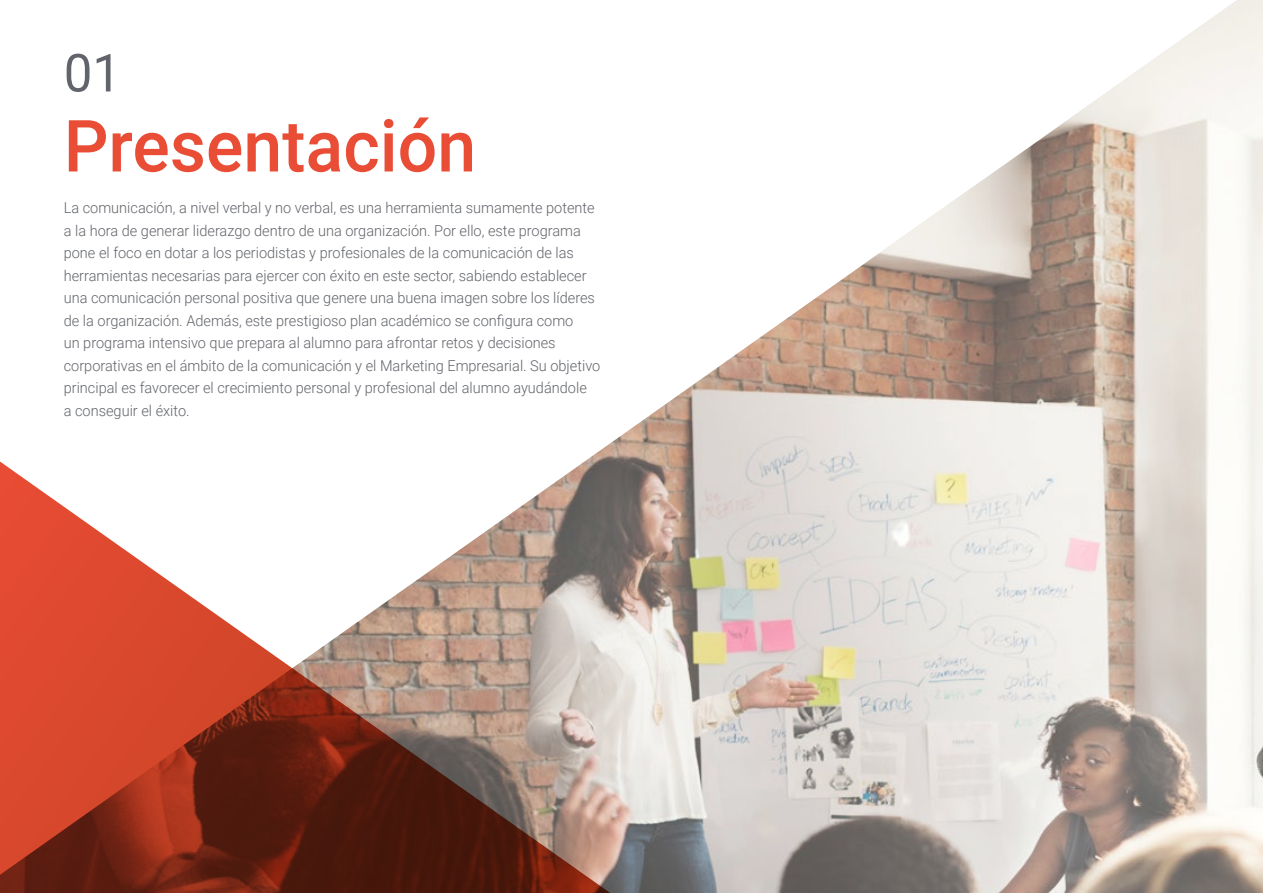
<style>
.page{position:relative;width:1263px;height:893px;background:#fff}
.page>*{position:absolute;margin:0;border:0;box-sizing:border-box;transform-origin:0 0}
.t1{font:500 72px "Roboto";color:#e94d35}
.t2{font:52.5px "Roboto";color:#61646a}
.t3{font:300 15px/22.5px "Roboto";color:#61646a}
</style>
<div class="page">
<img style="left:607px;top:0;width:656px;height:893px">
<svg style="left:0;top:446px;width:640px;height:447px"></svg>
<h2 class="t2" style="left:64px;top:36px;width:59px">01</h2>
<h1 class="t1" style="left:64px;top:95px;width:414px">Presentación</h1>
<p class="t3" style="left:64px;top:196px;width:538px">La comunicación, a nivel verbal y no verbal, es una herramienta sumamente potente a la hora de generar liderazgo dentro de una organización. Por ello, este programa pone el foco en dotar a los periodistas y profesionales de la comunicación de las herramientas necesarias para ejercer con éxito en este sector, sabiendo establecer una comunicación personal positiva que genere una buena imagen sobre los líderes de la organización. Además, este prestigioso plan académico se configura como<br>un programa intensivo que prepara al alumno para afrontar retos y decisiones corporativas en el ámbito de la comunicación y el Marketing Empresarial. Su objetivo principal es favorecer el crecimiento personal y profesional del alumno ayudándole<br>a conseguir el éxito.</p>
</div>
